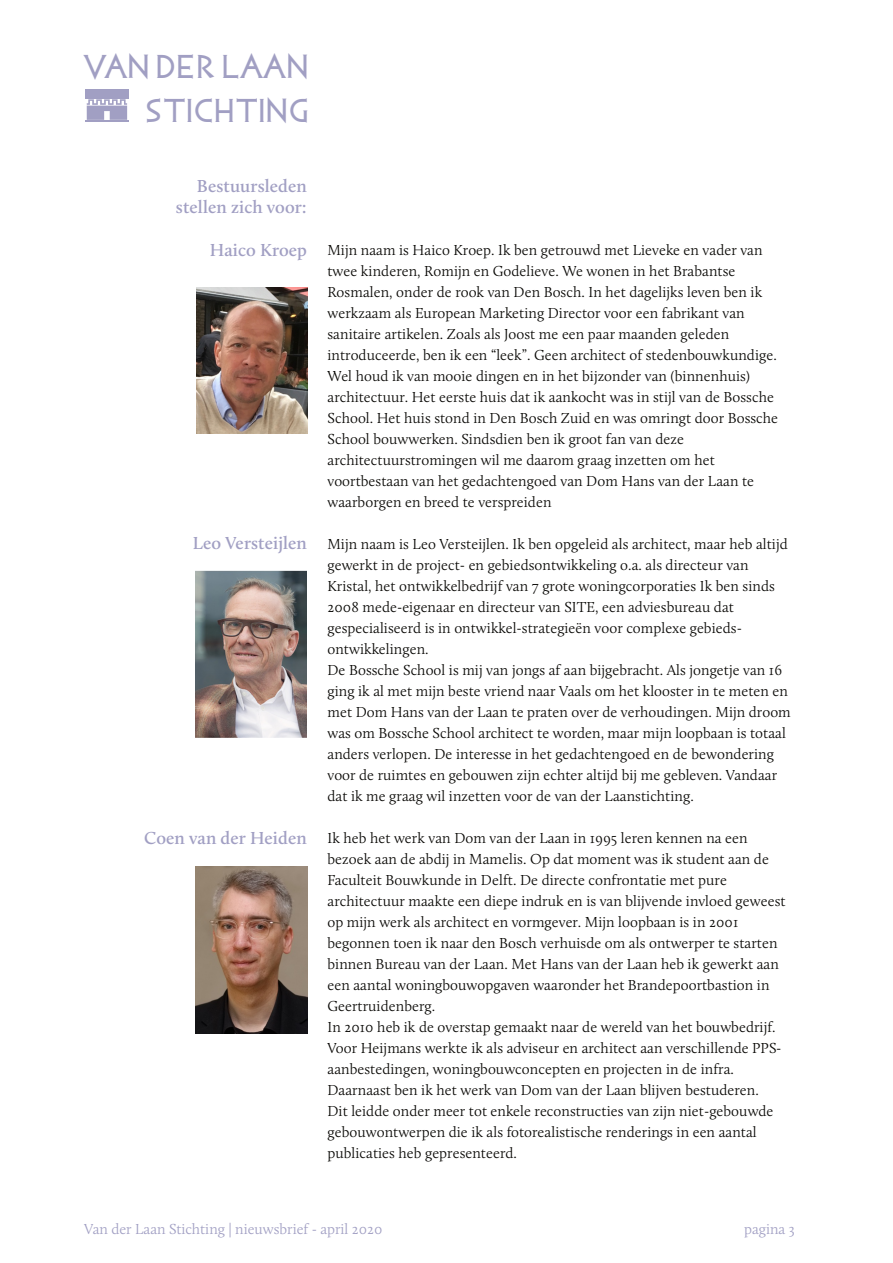
<style>
.page{position:relative;width:893px;height:1263px;background:#fff}
.page>*{position:absolute;margin:0;border:0;box-sizing:border-box;transform-origin:0 0}
.t1{font:30.15px/44.1px "Alfabet In Steen Dru Word";letter-spacing:-.03em;color:#a19fc3;text-align:right}
.t2{font:600 18px/21px "Calluna";letter-spacing:.005em;color:#a19fc3;text-align:right}
.t3{font:300 15px/21px "Calluna";letter-spacing:.005em;color:#080704}
.t4{font:300 15px "Calluna";color:#a19fc3}
</style>
<div class="page">
<hr style="left:85px;top:121px;width:44px;height:1px;background:#a19fc3">
<div style="left:85px;top:89px;width:44px;height:10px;background:#a19fc3"></div>
<svg style="left:87px;top:99px;width:40px;height:21px"></svg>
<img style="left:196px;top:287px;width:111px;height:146px">
<img style="left:196px;top:570px;width:111px;height:168px">
<img style="left:196px;top:866px;width:111px;height:168px">
<h1 class="t1" style="left:85px;top:44px;width:228px">VAN DER LAAN<br>STICHTING</h1>
<p class="t2" style="left:176px;top:177px;width:132px">Bestuursleden stellen zich voor:</p>
<p class="t2" style="left:210px;top:241px;width:99px">Haico Kroep</p>
<p class="t2" style="left:193px;top:534px;width:115px">Leo Versteijlen</p>
<p class="t2" style="left:144px;top:829px;width:164px">Coen van der Heiden</p>
<p class="t3" style="left:327px;top:240px;width:452px">Mijn naam is Haico Kroep. Ik ben getrouwd met Lieveke en vader van twee kinderen, Romijn en Godelieve. We wonen in het Brabantse Rosmalen, onder de rook van Den Bosch. In het dagelijks leven ben ik werkzaam als European Marketing Director voor een fabrikant van sanitaire artikelen. Zoals als Joost me een paar maanden geleden introduceerde, ben ik een “leek”. Geen architect of stedenbouwkundige.<br>Wel houd ik van mooie dingen en in het bijzonder van (binnenhuis) architectuur. Het eerste huis dat ik aankocht was in stijl van de Bossche School. Het huis stond in Den Bosch Zuid en was omringt door Bossche School bouwwerken. Sindsdien ben ik groot fan van deze architectuurstromingen wil me daarom graag inzetten om het voortbestaan van het gedachtengoed van Dom Hans van der Laan te waarborgen en breed te verspreiden</p>
<p class="t3" style="left:327px;top:534px;width:465px">Mijn naam is Leo Versteijlen. Ik ben opgeleid als architect, maar heb altijd gewerkt in de project- en gebiedsontwikkeling o.a. als directeur van Kristal, het ontwikkelbedrijf van 7 grote woningcorporaties Ik ben sinds 2008 mede-eigenaar en directeur van SITE, een adviesbureau dat gespecialiseerd is in ontwikkel-strategieën voor complexe gebieds&shy;ontwikkelingen.<br>De Bossche School is mij van jongs af aan bijgebracht. Als jongetje van 16 ging ik al met mijn beste vriend naar Vaals om het klooster in te meten en met Dom Hans van der Laan te praten over de verhoudingen. Mijn droom was om Bossche School architect te worden, maar mijn loopbaan is totaal anders verlopen. De interesse in het gedachtengoed en de bewondering voor de ruimtes en gebouwen zijn echter altijd bij me gebleven. Vandaar dat ik me graag wil inzetten voor de van der Laanstichting.</p>
<p class="t3" style="left:327px;top:828px;width:460px">Ik heb het werk van Dom van der Laan in 1995 leren kennen na een bezoek aan de abdij in Mamelis. Op dat moment was ik student aan de Faculteit Bouwkunde in Delft. De directe confrontatie met pure architectuur maakte een diepe indruk en is van blijvende invloed geweest op mijn werk als architect en vormgever. Mijn loopbaan is in 2001 begonnen toen ik naar den Bosch verhuisde om als ontwerper te starten binnen Bureau van der Laan. Met Hans van der Laan heb ik gewerkt aan een aantal woningbouwopgaven waaronder het Brandepoortbastion in Geertruidenberg.<br>In 2010 heb ik de overstap gemaakt naar de wereld van het bouwbedrijf.<br>Voor Heijmans werkte ik als adviseur en architect aan verschillende PPS&shy;aanbestedingen, woningbouwconcepten en projecten in de infra.<br>Daarnaast ben ik het werk van Dom van der Laan blijven bestuderen.<br>Dit leidde onder meer tot enkele reconstructies van zijn niet-gebouwde gebouwontwerpen die ik als fotorealistische renderings in een aantal publicaties heb gepresenteerd.</p>
<p class="t4" style="left:84px;top:1223px;width:300px">Van der Laan Stichting | nieuwsbrief - april 2020</p>
<p class="t4" style="left:744px;top:1223px;width:52px">pagina 3</p>
</div>
